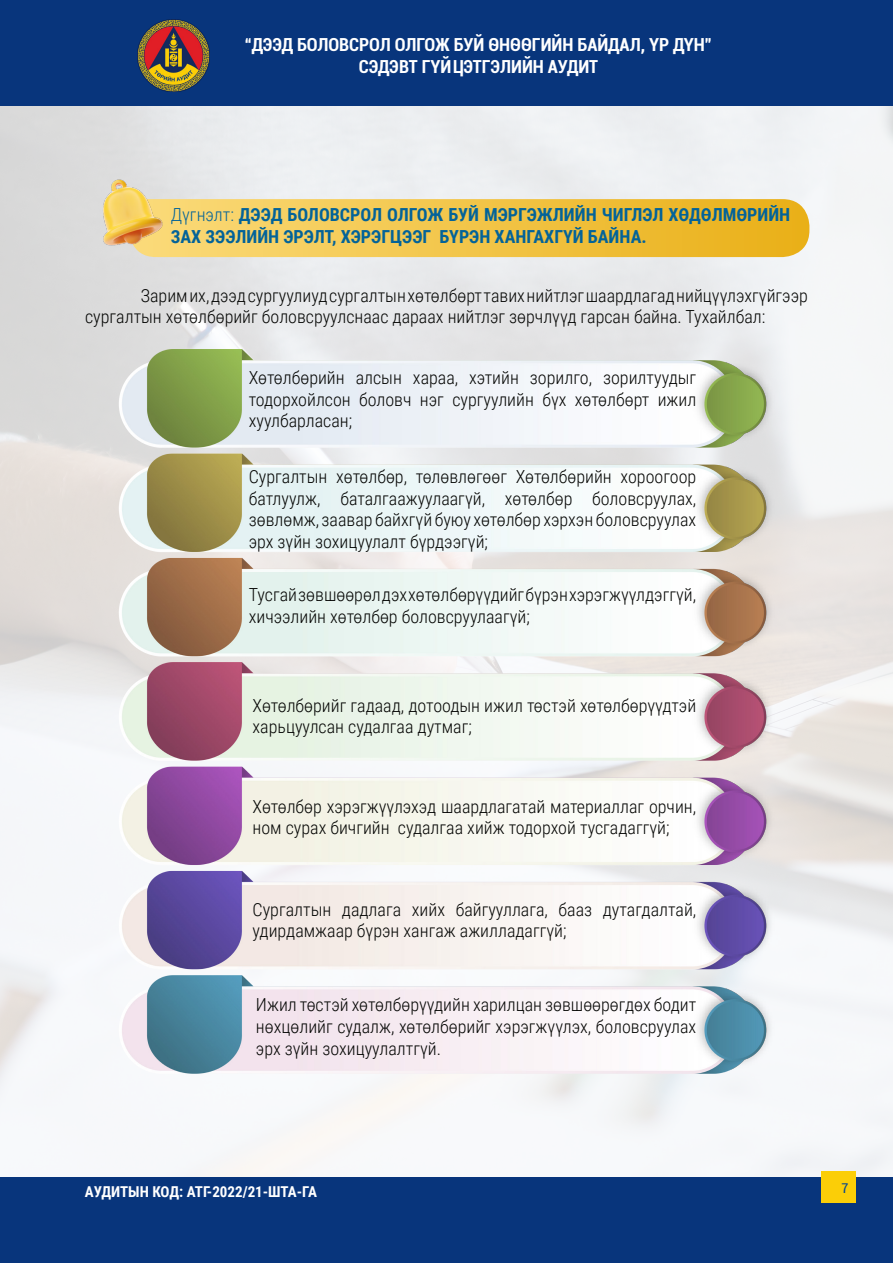
<style>
.page{position:relative;width:893px;height:1263px;background:#fff}
.page>*{position:absolute;margin:0;border:0;box-sizing:border-box;transform-origin:0 0}
.t1{font:300 18px/21.6px "Roboto Condensed";color:#040503}
.t2{font:700 18px/21.6px "Roboto Condensed";color:#036399}
.t3{font:700 condensed 18px/21.6px "Roboto";color:#fff;text-align:center}
.t4{font:700 15px "Roboto Condensed";color:#fff}
.t5{font:condensed 13.5px "Roboto";color:#024691}
.s1{font-weight:300}
</style>
<div class="page">
<img style="left:0;top:106px;width:893px;height:1072px">
<div style="left:0;top:0;width:893px;height:106px;background:#08357c"></div>
<div style="left:0;top:1178px;width:893px;height:85px;background:#08357c"></div>
<img style="left:138px;top:19px;width:72px;height:72px">
<div style="left:822px;top:1171px;width:34px;height:32px;background:#fbce07"></div>
<svg style="left:167px;top:199px;width:642px;height:58px;background:#f1c448"></svg>
<img style="left:84px;top:162px;width:83px;height:106px">
<img style="left:86px;top:315px;width:722px;height:800px">
<p class="t3" style="left:245px;top:33px;width:469px">“ДЭЭД БОЛОВСРОЛ ОЛГОЖ БУЙ ӨНӨӨГИЙН БАЙДАЛ, ҮР ДҮН”<br>СЭДЭВТ ГҮЙЦЭТГЭЛИЙН АУДИТ</p>
<p class="t2" style="left:171px;top:203px;width:621px"><span class="s1">Дүгнэлт:</span> ДЭЭД БОЛОВСРОЛ ОЛГОЖ БУЙ МЭРГЭЖЛИЙН ЧИГЛЭЛ ХӨДӨЛМӨРИЙН<br>ЗАХ ЗЭЭЛИЙН ЭРЭЛТ, ХЭРЭГЦЭЭГ БҮРЭН ХАНГАХГҮЙ БАЙНА.</p>
<p class="t1" style="left:85px;top:284px;width:724px;text-indent:56px">Зарим их, дээд сургуулиуд сургалтын хөтөлбөрт тавих нийтлэг шаардлагад нийцүүлэхгүйгээр сургалтын хөтөлбөрийг боловсруулснаас дараах нийтлэг зөрчлүүд гарсан байна. Тухайлбал:</p>
<p class="t1" style="left:249px;top:366px;width:449px;text-align:justify">Хөтөлбөрийн алсын хараа, хэтийн зорилго, зорилтуудыг тодорхойлсон боловч нэг сургуулийн бүх хөтөлбөрт ижил хуулбарласан;</p>
<p class="t1" style="left:249px;top:465px;width:449px;text-align:justify">Сургалтын хөтөлбөр, төлөвлөгөөг Хөтөлбөрийн хороогоор батлуулж, баталгаажуулаагүй, хөтөлбөр боловсруулах, зөвлөмж, заавар байхгүй буюу хөтөлбөр хэрхэн боловсруулах эрх зүйн зохицуулалт бүрдээгүй;</p>
<p class="t1" style="left:249px;top:583px;width:449px">Тусгай зөвшөөрөл дэх хөтөлбөрүүдийг бүрэн хэрэгжүүлдэггүй, хичээлийн хөтөлбөр боловсруулаагүй;</p>
<p class="t1" style="left:253px;top:694px;width:445px">Хөтөлбөрийг гадаад, дотоодын ижил төстэй хөтөлбөрүүдтэй харьцуулсан судалгаа дутмаг;</p>
<p class="t1" style="left:253px;top:795px;width:445px">Хөтөлбөр хэрэгжүүлэхэд шаардлагатай материаллаг орчин, ном сурах бичгийн судалгаа хийж тодорхой тусгадаггүй;</p>
<p class="t1" style="left:253px;top:898px;width:445px">Сургалтын дадлага хийх байгууллага, бааз дутагдалтай, удирдамжаар бүрэн хангаж ажилладаггүй;</p>
<p class="t1" style="left:256px;top:993px;width:442px;text-align:justify">Ижил төстэй хөтөлбөрүүдийн харилцан зөвшөөрөгдөх бодит нөхцөлийг судалж, хөтөлбөрийг хэрэгжүүлэх, боловсруулах эрх зүйн зохицуулалтгүй.</p>
<p class="t4" style="left:85px;top:1181px;width:234px">АУДИТЫН КОД: АТГ-2022/21-ШТА-ГА</p>
<p class="t5" style="left:841px;top:1179px;width:8px">7</p>
</div>
